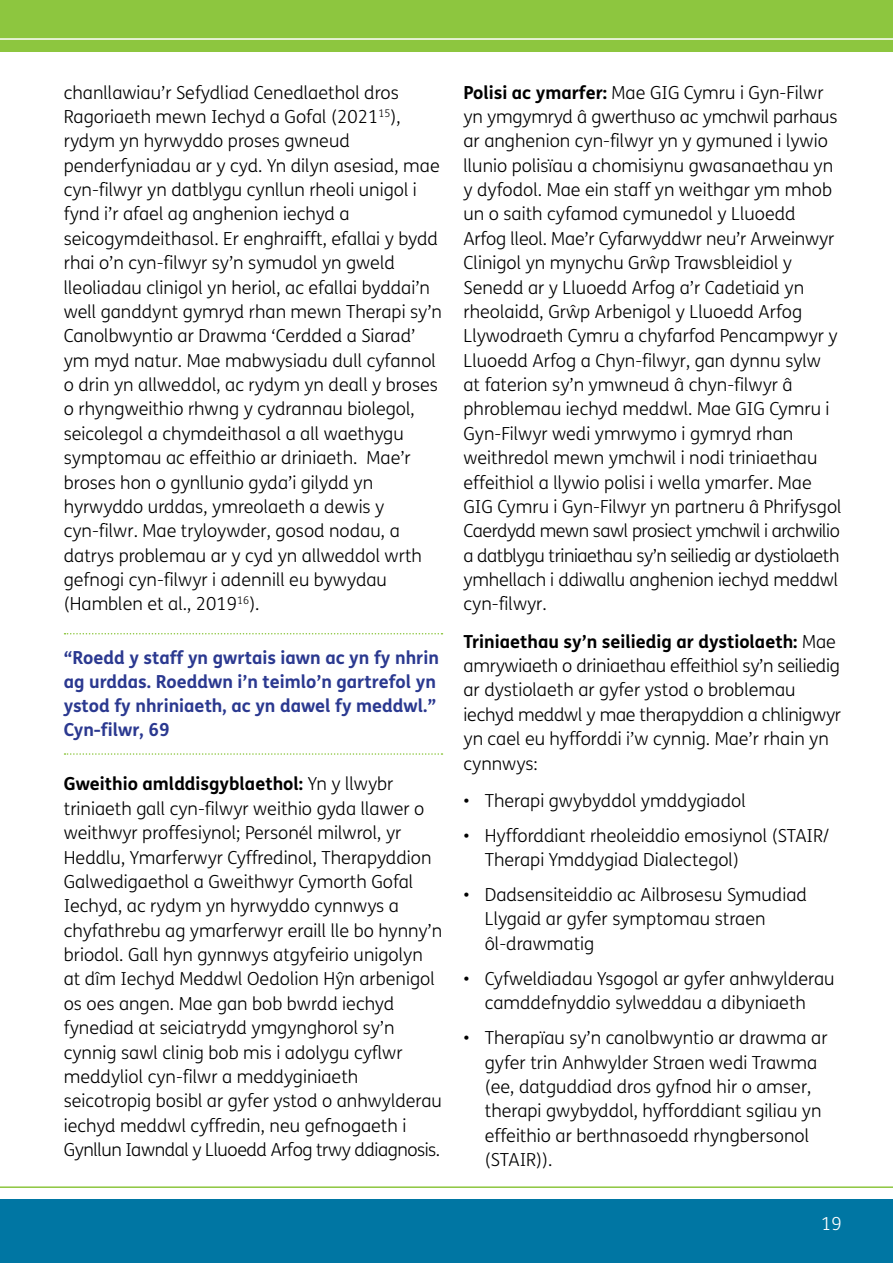
<style>
.page{position:relative;width:893px;height:1263px;background:#fff}
.page>*{position:absolute;margin:0;border:0;box-sizing:border-box;transform-origin:0 0}
.Body_text{font:300 18px/24.3px "FS Me";color:#000}
.Body_Bullets{font:300 18px/24.3px "FS Me";color:#000}
.Body_text_pull_out{font:700 18px/24px "FS Me";color:#2b3990}
.t1{font:300 18px "FS Me";color:#fff}
.s1{font-weight:700}
</style>
<div class="page">
<div style="left:0;top:0;width:893px;height:51px;background:#8dc63f"></div>
<hr style="left:0;top:38px;width:893px;height:2px;background:#fff">
<div style="left:0;top:1199px;width:893px;height:64px;background:#0076a3"></div>
<hr style="left:0;top:1186px;width:893px;height:2px;background:#8dc63f">
<svg style="left:65px;top:633px;width:377px;height:1px"></svg>
<svg style="left:65px;top:753px;width:377px;height:2px"></svg>
<p class="Body_text" style="left:64px;top:80px;width:380px">chanllawiau’r Sefydliad Cenedlaethol dros Ragoriaeth mewn Iechyd a Gofal (2021<sup>15</sup>), rydym yn hyrwyddo proses gwneud penderfyniadau ar y cyd. Yn dilyn asesiad, mae cyn-filwyr yn datblygu cynllun rheoli unigol i fynd i’r afael ag anghenion iechyd a seicogymdeithasol. Er enghraifft, efallai y bydd rhai o’n cyn-filwyr sy’n symudol yn gweld lleoliadau clinigol yn heriol, ac efallai byddai’n well ganddynt gymryd rhan mewn Therapi sy’n Canolbwyntio ar Drawma ‘Cerdded a Siarad’ ym myd natur. Mae mabwysiadu dull cyfannol o drin yn allweddol, ac rydym yn deall y broses o rhyngweithio rhwng y cydrannau biolegol, seicolegol a chymdeithasol a all waethygu symptomau ac effeithio ar driniaeth. Mae’r broses hon o gynllunio gyda’i gilydd yn hyrwyddo urddas, ymreolaeth a dewis y cyn-filwr. Mae tryloywder, gosod nodau, a datrys problemau ar y cyd yn allweddol wrth gefnogi cyn-filwyr i adennill eu bywydau (Hamblen et al., 2019<sup>16</sup>).</p>
<p class="Body_text_pull_out" style="left:64px;top:645px;width:377px">“Roedd y staff yn gwrtais iawn ac yn fy nhrin ag urddas. Roeddwn i’n teimlo’n gartrefol yn ystod fy nhriniaeth, ac yn dawel fy meddwl.” Cyn-filwr, 69</p>
<p class="Body_text" style="left:64px;top:771px;width:380px"><span class="s1">Gweithio amlddisgyblaethol:</span> Yn y llwybr triniaeth gall cyn-filwyr weithio gyda llawer o weithwyr proffesiynol; Personél milwrol, yr Heddlu, Ymarferwyr Cyffredinol, Therapyddion Galwedigaethol a Gweithwyr Cymorth Gofal Iechyd, ac rydym yn hyrwyddo cynnwys a chyfathrebu ag ymarferwyr eraill lle bo hynny’n briodol. Gall hyn gynnwys atgyfeirio unigolyn at dîm Iechyd Meddwl Oedolion Hŷn arbenigol os oes angen. Mae gan bob bwrdd iechyd fynediad at seiciatrydd ymgynghorol sy’n cynnig sawl clinig bob mis i adolygu cyflwr meddyliol cyn-filwr a meddyginiaeth seicotropig bosibl ar gyfer ystod o anhwylderau iechyd meddwl cyffredin, neu gefnogaeth i Gynllun Iawndal y Lluoedd Arfog trwy ddiagnosis.</p>
<p class="Body_text" style="left:463px;top:80px;width:380px"><span class="s1">Polisi ac ymarfer:</span> Mae GIG Cymru i Gyn-Filwr yn ymgymryd â gwerthuso ac ymchwil parhaus ar anghenion cyn-filwyr yn y gymuned i lywio llunio polisïau a chomisiynu gwasanaethau yn y dyfodol. Mae ein staff yn weithgar ym mhob un o saith cyfamod cymunedol y Lluoedd Arfog lleol. Mae’r Cyfarwyddwr neu’r Arweinwyr Clinigol yn mynychu Grŵp Trawsbleidiol y Senedd ar y Lluoedd Arfog a’r Cadetiaid yn rheolaidd, Grŵp Arbenigol y Lluoedd Arfog Llywodraeth Cymru a chyfarfod Pencampwyr y Lluoedd Arfog a Chyn-filwyr, gan dynnu sylw at faterion sy’n ymwneud â chyn-filwyr â phroblemau iechyd meddwl. Mae GIG Cymru i Gyn-Filwyr wedi ymrwymo i gymryd rhan weithredol mewn ymchwil i nodi triniaethau effeithiol a llywio polisi i wella ymarfer. Mae GIG Cymru i Gyn-Filwyr yn partneru â Phrifysgol Caerdydd mewn sawl prosiect ymchwil i archwilio a datblygu triniaethau sy’n seiliedig ar dystiolaeth ymhellach i ddiwallu anghenion iechyd meddwl cyn-filwyr.</p>
<p class="Body_text" style="left:463px;top:629px;width:379px"><span class="s1">Triniaethau sy’n seiliedig ar dystiolaeth:</span> Mae amrywiaeth o driniaethau effeithiol sy’n seiliedig ar dystiolaeth ar gyfer ystod o broblemau iechyd meddwl y mae therapyddion a chlinigwyr yn cael eu hyfforddi i’w cynnig. Mae’r rhain yn cynnwys:</p>
<p class="Body_Bullets" style="left:463px;top:788px;width:284px">• Therapi gwybyddol ymddygiadol</p>
<p class="Body_Bullets" style="left:485px;top:823px;width:346px;text-indent:-21px">• Hyfforddiant rheoleiddio emosiynol (STAIR/<br>Therapi Ymddygiad Dialectegol)</p>
<p class="Body_Bullets" style="left:485px;top:882px;width:324px;text-indent:-21px">• Dadsensiteiddio ac Ailbrosesu Symudiad<br>Llygaid ar gyfer symptomau straen ôl-drawmatig</p>
<p class="Body_Bullets" style="left:463px;top:966px;width:373px;text-align:center">• Cyfweldiadau Ysgogol ar gyfer anhwylderau camddefnyddio sylweddau a dibyniaeth</p>
<p class="Body_Bullets" style="left:485px;top:1025px;width:344px;text-indent:-21px">• Therapïau sy’n canolbwyntio ar drawma ar gyfer trin Anhwylder Straen wedi Trawma (ee, datguddiad dros gyfnod hir o amser, therapi gwybyddol, hyfforddiant sgiliau yn effeithio ar berthnasoedd rhyngbersonol (STAIR)).</p>
<p class="t1" style="left:821px;top:1211px;width:22px">19</p>
</div>
